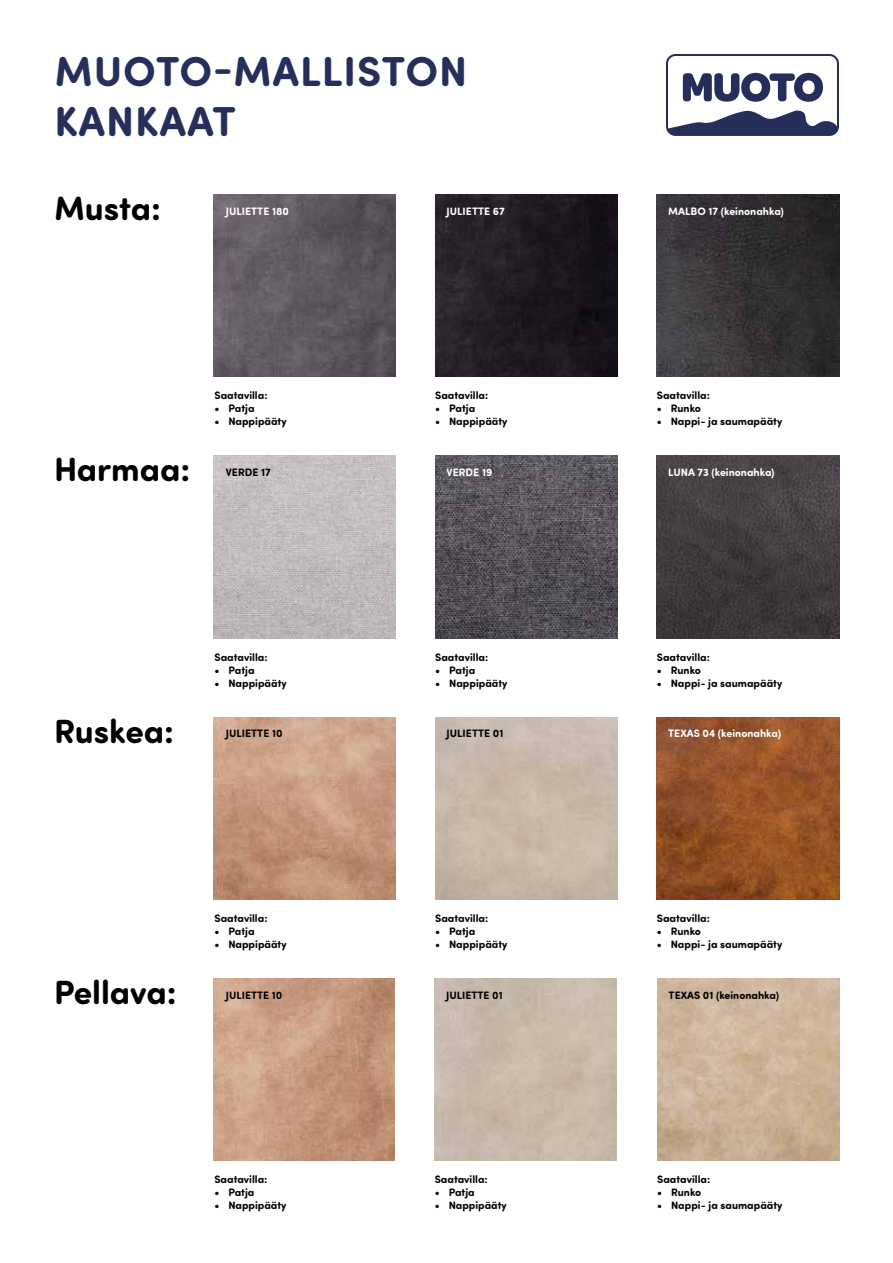
<style>
.page{position:relative;width:893px;height:1263px;background:#fff}
.page>*{position:absolute;margin:0;border:0;box-sizing:border-box;transform-origin:0 0}
.t1{font:700 42px/50.4px "Sofia Pro Soft";letter-spacing:.02em;color:#262f5a}
.t2{font:700 33.75px "Sofia Pro Soft";color:#000}
.t3{font:700 10.8px "Sofia Pro Soft";color:#000}
.t4{font:700 10.8px "Sofia Pro Soft";color:#fff}
</style>
<div class="page">
<svg style="left:666px;top:54px;width:173px;height:82px"></svg>
<img style="left:213px;top:194px;width:182px;height:183px">
<img style="left:435px;top:194px;width:182px;height:183px">
<img style="left:657px;top:194px;width:182px;height:183px">
<img style="left:213px;top:456px;width:182px;height:182px">
<img style="left:435px;top:456px;width:182px;height:182px">
<img style="left:657px;top:456px;width:182px;height:182px">
<img style="left:213px;top:717px;width:182px;height:182px">
<img style="left:657px;top:717px;width:182px;height:182px">
<img style="left:213px;top:979px;width:182px;height:181px">
<h1 class="t1" style="left:54px;top:43px;width:414px">MUOTO-MALLISTON<br>KANKAAT</h1>
<h2 class="t2" style="left:54px;top:183px;width:108px">Musta:</h2>
<p class="t4" style="left:226px;top:203px;width:65px">JULIETTE 180</p>
<p class="t4" style="left:447px;top:203px;width:60px">JULIETTE 67</p>
<p class="t4" style="left:668px;top:203px;width:117px">MALBO 17 (keinonahka)</p>
<h2 class="t2" style="left:54px;top:445px;width:138px">Harmaa:</h2>
<p class="t3" style="left:214px;top:388px;width:55px">Saatavilla:</p>
<p class="t3" style="left:214px;top:401px;width:42px">• Patja</p>
<p class="t3" style="left:214px;top:414px;width:74px">• Nappipääty</p>
<p class="t3" style="left:435px;top:388px;width:55px">Saatavilla:</p>
<p class="t3" style="left:435px;top:401px;width:42px">• Patja</p>
<p class="t3" style="left:435px;top:414px;width:74px">• Nappipääty</p>
<p class="t3" style="left:657px;top:388px;width:55px">Saatavilla:</p>
<p class="t3" style="left:657px;top:401px;width:46px">• Runko</p>
<p class="t3" style="left:657px;top:414px;width:127px">• Nappi- ja saumapääty</p>
<p class="t3" style="left:226px;top:464px;width:47px">VERDE 17</p>
<p class="t4" style="left:447px;top:464px;width:47px">VERDE 19</p>
<p class="t4" style="left:668px;top:464px;width:108px">LUNA 73 (keinonahka)</p>
<h2 class="t2" style="left:54px;top:706px;width:122px">Ruskea:</h2>
<p class="t3" style="left:214px;top:649px;width:55px">Saatavilla:</p>
<p class="t3" style="left:214px;top:662px;width:42px">• Patja</p>
<p class="t3" style="left:214px;top:675px;width:74px">• Nappipääty</p>
<p class="t3" style="left:435px;top:649px;width:55px">Saatavilla:</p>
<p class="t3" style="left:435px;top:662px;width:42px">• Patja</p>
<p class="t3" style="left:435px;top:675px;width:74px">• Nappipääty</p>
<p class="t3" style="left:657px;top:649px;width:55px">Saatavilla:</p>
<p class="t3" style="left:657px;top:662px;width:46px">• Runko</p>
<p class="t3" style="left:657px;top:675px;width:127px">• Nappi- ja saumapääty</p>
<p class="t3" style="left:226px;top:726px;width:58px">JULIETTE 10</p>
<p class="t3" style="left:447px;top:726px;width:58px">JULIETTE 01</p>
<p class="t4" style="left:668px;top:726px;width:114px">TEXAS 04 (keinonahka)</p>
<h2 class="t2" style="left:54px;top:967px;width:124px">Pellava:</h2>
<p class="t3" style="left:214px;top:910px;width:55px">Saatavilla:</p>
<p class="t3" style="left:214px;top:923px;width:42px">• Patja</p>
<p class="t3" style="left:214px;top:936px;width:74px">• Nappipääty</p>
<p class="t3" style="left:435px;top:910px;width:55px">Saatavilla:</p>
<p class="t3" style="left:435px;top:923px;width:42px">• Patja</p>
<p class="t3" style="left:435px;top:936px;width:74px">• Nappipääty</p>
<p class="t3" style="left:657px;top:910px;width:55px">Saatavilla:</p>
<p class="t3" style="left:657px;top:923px;width:46px">• Runko</p>
<p class="t3" style="left:657px;top:936px;width:127px">• Nappi- ja saumapääty</p>
<p class="t3" style="left:226px;top:987px;width:58px">JULIETTE 10</p>
<p class="t3" style="left:446px;top:987px;width:58px">JULIETTE 01</p>
<p class="t3" style="left:669px;top:987px;width:112px">TEXAS 01 (keinonahka)</p>
<p class="t3" style="left:214px;top:1171px;width:54px">Saatavilla:</p>
<p class="t3" style="left:214px;top:1184px;width:41px">• Patja</p>
<p class="t3" style="left:214px;top:1197px;width:74px">• Nappipääty</p>
<p class="t3" style="left:435px;top:1171px;width:54px">Saatavilla:</p>
<p class="t3" style="left:435px;top:1184px;width:41px">• Patja</p>
<p class="t3" style="left:435px;top:1197px;width:74px">• Nappipääty</p>
<p class="t3" style="left:657px;top:1171px;width:54px">Saatavilla:</p>
<p class="t3" style="left:657px;top:1184px;width:46px">• Runko</p>
<p class="t3" style="left:657px;top:1197px;width:127px">• Nappi- ja saumapääty</p>
</div>
